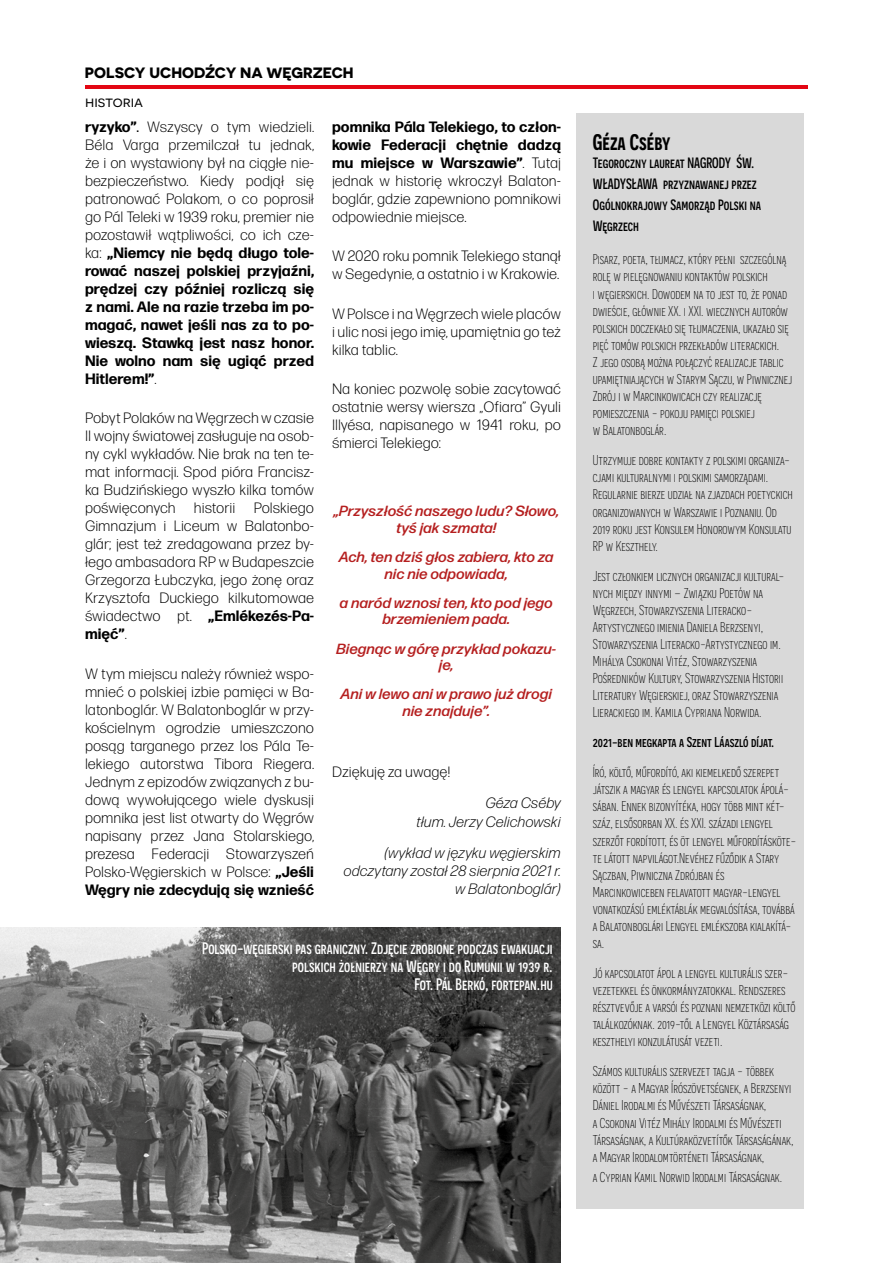
<style>
.page{position:relative;width:893px;height:1263px;background:#fff}
.page>*{position:absolute;margin:0;border:0;box-sizing:border-box;transform-origin:0 0}
.t1{font:600 22.5px "Novecentosanscondensed";color:#000}
.t2{font:500 16.65px/18px "Novecentosanscondensed";color:#fff;text-align:right}
.t3{font:300 15px/18px "Forma DJR Micro";color:#000;text-align:justify}
.t4{font:italic 300 15px/18px "Forma DJR Micro";color:#000;text-align:right}
.t5{font:500 15px/21px "Novecentosanscondensed";color:#000}
.t6{font:700 15px "Novecentosanswide";color:#000}
.t7{font:15px "Novecentosanswide";color:#000}
.t8{font:italic 500 14.7px/16.5px "Forma DJR Micro";color:#b51f1f;text-align:center}
.t9{font:300 14.25px/17.1px "Novecentosanscondensed";color:#000}
.t10{font:500 14.25px "Novecentosanscondensed";color:#000}
.s1{font-weight:700}
.s2{font-weight:400}
.s3{font-size:16.5px}
</style>
<div class="page">
<hr style="left:85px;top:85px;width:723px;height:3px;background:#e30613">
<div style="left:576px;top:114px;width:228px;height:1095px;background:#d9d9d9"></div>
<img style="left:0;top:927px;width:561px;height:336px">
<p class="t6" style="left:85px;top:63px;width:270px">POLSCY UCHODŹCY NA WĘGRZECH</p>
<p class="t7" style="left:85px;top:93px;width:59px">historia</p>
<p class="t3" style="left:85px;top:117px;width:231px"><span class="s1">ryzyko”</span><span class="s2">.</span> Wszyscy o tym wiedzieli.<br>Béla Varga przemilczał tu jednak, że i on wystawiony był na ciągłe nie&shy;bezpieczeństwo. Kiedy podjął się patronować Polakom, o co poprosił go Pál Teleki w 1939 roku, premier nie pozostawił wątpliwości, co ich cze&shy;ka: <span class="s1">„Niemcy nie będą długo tole&shy;rować naszej polskiej przyjaźni, prędzej czy później rozliczą się z nami. Ale na razie trzeba im po&shy;magać, nawet jeśli nas za to po&shy;wieszą. Stawką jest nasz honor.<br>Nie wolno nam się ugiąć przed Hitlerem!”</span>.</p>
<p class="t3" style="left:85px;top:409px;width:231px">Pobyt Polaków na Węgrzech w czasie II wojny światowej zasługuje na osob&shy;ny cykl wykładów. Nie brak na ten te&shy;mat informacji. Spod pióra Francisz&shy;ka Budzińskiego wyszło kilka tomów poświęconych historii Polskiego Gimnazjum i Liceum w Balatonbo&shy;glár; jest też zredagowana przez by&shy;łego ambasadora RP w Budapeszcie Grzegorza Łubczyka, jego żonę oraz Krzysztofa Duckiego kilkutomowae świadectwo pt. <span class="s1">„Emlékezés-Pa&shy;mięć”</span>.</p>
<p class="t3" style="left:85px;top:664px;width:231px">W tym miejscu należy również wspo&shy;mnieć o polskiej izbie pamięci w Ba&shy;latonboglár. W Balatonboglár w przy&shy;kościelnym ogrodzie umieszczono posąg targanego przez los Pála Te&shy;lekiego autorstwa Tibora Riegera.<br>Jednym z epizodów związanych z bu&shy;dową wywołującego wiele dyskusji pomnika jest list otwarty do Węgrów napisany przez Jana Stolarskiego, prezesa Federacji Stowarzyszeń Polsko-Węgierskich w Polsce: <span class="s1">„Jeśli Węgry nie zdecydują się wznieść</span></p>
<p class="t3" style="left:332px;top:117px;width:230px"><span class="s1">pomnika Pála Telekiego, to człon&shy;kowie Federacji chętnie dadzą mu miejsce w Warszawie”</span>. Tutaj jednak w historię wkroczył Balaton&shy;boglár, gdzie zapewniono pomnikowi odpowiednie miejsce.</p>
<p class="t3" style="left:332px;top:247px;width:230px">W 2020 roku pomnik Telekiego stanął w Segedynie, a ostatnio i w Krakowie.</p>
<p class="t3" style="left:332px;top:304px;width:231px">W Polsce i na Węgrzech wiele placów i ulic nosi jego imię, upamiętnia go też kilka tablic.</p>
<p class="t3" style="left:332px;top:379px;width:231px">Na koniec pozwolę sobie zacytować ostatnie wersy wiersza „Ofiara” Gyuli Illyésa, napisanego w 1941 roku, po śmierci Telekiego:</p>
<p class="t8" style="left:334px;top:503px;width:227px">„Przyszłość naszego ludu? Słowo, tyś jak szmata!</p>
<p class="t8" style="left:339px;top:548px;width:216px">Ach, ten dziś głos zabiera, kto za nic nie odpowiada,</p>
<p class="t8" style="left:340px;top:594px;width:215px">a naród wznosi ten, kto pod jego brzemieniem pada.</p>
<p class="t8" style="left:337px;top:640px;width:221px">Biegnąc w górę przykład pokazu&shy;je,</p>
<p class="t8" style="left:341px;top:686px;width:213px">Ani w lewo ani w prawo już drogi nie znajduje”.</p>
<p class="t3" style="left:332px;top:763px;width:120px">Dziękuję za uwagę!</p>
<p class="t4" style="left:417px;top:793px;width:146px;line-height:18.8px">Géza Cséby<br>tłum. Jerzy Celichowski</p>
<p class="t4" style="left:344px;top:843px;width:219px">(wykład w języku węgierskim odczytany został 28 sierpnia 2021 r. w Balatonboglár)</p>
<p class="t2" style="left:202px;top:939px;width:352px">Polsko-węgierski pas graniczny. Zdjęcie zrobione podczas <span class="s3">ewakuacji </span>polskich żołnierzy na Węgry i do Rumunii w 1939 r.<br>Fot. Pál Berkó, fortepan.hu</p>
<h1 class="t1" style="left:593px;top:129px;width:79px">Géza Cséby</h1>
<p class="t5" style="left:593px;top:153px;width:170px">Tegoroczny laureat NAGRODY ŚW.<br>WŁADYSŁAWA przyznawanej przez<br>Ogólnokrajowy Samorząd Polski na<br>Węgrzech</p>
<p class="t9" style="left:593px;top:251px;width:201px">Pisarz, poeta, tłumacz, który pełni szczególną rolę w pielęgnowaniu kontaktów polskich<br>i węgierskich. Dowodem na to jest to, że ponad dwieście, głównie XX. i XXI. wiecznych autorów polskich doczekało się tłumaczenia, ukazało się pięć tomów polskich przekładów literackich.<br>Z jego osobą można połączyć realizacje tablic upamiętniających w Starym Sączu, w Piwnicznej Zdrój i w Marcinkowicach czy realizację pomieszczenia - pokoju pamięci polskiej<br>w Balatonboglár.</p>
<p class="t9" style="left:593px;top:452px;width:202px">Utrzymuje dobre kontakty z polskimi organiza&shy;cjami kulturalnymi i polskimi samorządami.<br>Regularnie bierze udział na zjazdach poetyckich organizowanych w Warszawie i Poznaniu. Od 2019 roku jest Konsulem Honorowym Konsulatu RP w Keszthely.</p>
<p class="t9" style="left:593px;top:567px;width:193px">Jest członkiem licznych organizacji kultural&shy;nych między innymi – Związku Poetów na Węgrzech, Stowarzyszenia Literacko-Artystycznego imienia Daniela Berzsenyi, Stowarzyszenia Literacko-Artystycznego im.<br>Mihálya Csokonai Vitéz, Stowarzyszenia Pośredników Kultury, Stowarzyszenia Historii Literatury Węgierskiej, oraz Stowarzyszenia Lierackiego im. Kamila Cypriana Norwida.</p>
<p class="t10" style="left:593px;top:734px;width:183px">2021-ben megkapta a Szent Láaszló díjat.</p>
<p class="t9" style="left:593px;top:764px;width:205px">Író, költő, műfordító, aki kiemelkedő szerepet játszik a magyar és lengyel kapcsolatok ápolá&shy;sában. Ennek bizonyítéka, hogy több mint két&shy;száz, elsősorban XX. és XXI. századi lengyel szerzőt fordított, és öt lengyel műfordításköte&shy;te látott napvilágot.Nevéhez fűződik a Stary Sączban, Piwniczna Zdrójban és Marcinkowiceben felavatott magyar-lengyel vonatkozású emléktáblák megvalósítása, továbbá a Balatonboglári Lengyel emlékszoba kialakítá&shy;sa.</p>
<p class="t9" style="left:593px;top:964px;width:204px">Jó kapcsolatot ápol a lengyel kulturális szer&shy;vezetekkel és önkormányzatokkal. Rendszeres résztvevője a varsói és poznani nemzetközi költő találkozóknak. 2019-től a Lengyel Köztársaság keszthelyi konzulátusát vezeti.</p>
<p class="t9" style="left:593px;top:1063px;width:202px">Számos kulturális szervezet tagja - többek között - a Magyar Írószövetségnek, a Berzsenyi Dániel Irodalmi és Művészeti Társaságnak,<br>a Csokonai Vitéz Mihály Irodalmi és Művészeti Társaságnak, a Kultúraközvetítők Társaságának, a Magyar Irodalomtörténeti Társaságnak,</p>
<p class="t9" style="left:593px;top:1168px;width:191px">a Cyprian Kamil Norwid Irodalmi Társaságnak.</p>
</div>
